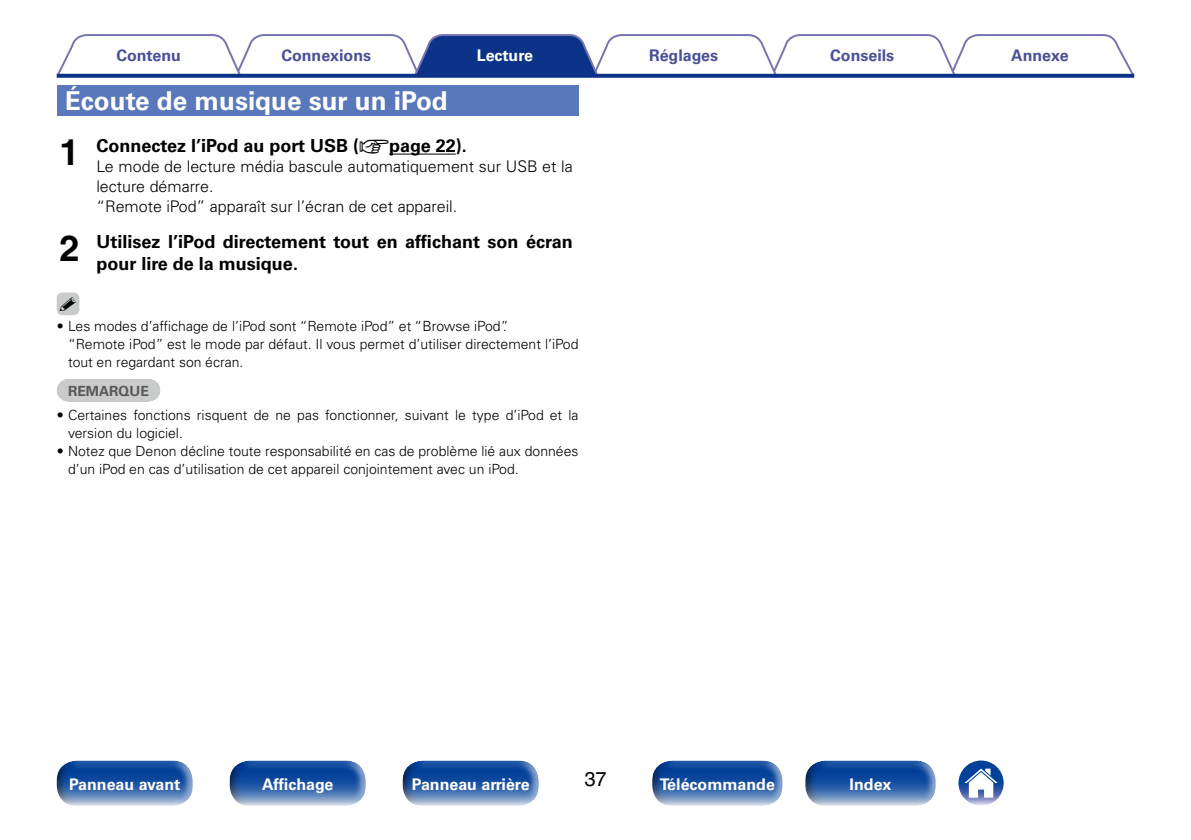
<style>
.page{position:relative;width:1191px;height:840px;background:#fff}
.page>*{position:absolute;margin:0;border:0;box-sizing:border-box;transform-origin:0 0}
.t1{font:700 26px "Univers LTCYR 65";color:#fff}
.t2{font:20px "Helvetica LT Std";color:#000}
.t3{font:700 18px/22px "Univers LTCYR 65";color:#000}
.t4{font:18px "Marks For Denon";color:#000}
.t5{font:300 16px/20px "Univers LTCYR 45";color:#000}
.t6{font:700 16px "Univers LTCYR 65";color:#fff}
.t7{font:700 16px "Univers LTCYR 65";color:#485099}
.t8{font:300 14px/18px "Univers LTCYR 45";color:#000}
.t9{font:700 14px "Univers LTCYR 65";color:#595757}
.s1{font-family:"Helvetica LT Std";font-size:36px}
.s2{font-family:"Marks For Denon";font-weight:400}
</style>
<div class="page">
<div style="left:55px;top:752px;width:135px;height:65px;background:#000;opacity:.75"></div>
<div style="left:228px;top:752px;width:135px;height:65px;background:#000;opacity:.75"></div>
<div style="left:401px;top:752px;width:135px;height:65px;background:#000;opacity:.75"></div>
<div style="left:803px;top:752px;width:130px;height:65px;background:#000;opacity:.75"></div>
<div style="left:650px;top:752px;width:130px;height:65px;background:#000;opacity:.75"></div>
<svg style="left:958px;top:760px;width:45px;height:45px"></svg>
<svg style="left:964px;top:768px;width:33px;height:29px"></svg>
<svg style="left:56px;top:34px;width:1079px;height:44px"></svg>
<svg style="left:57px;top:74px;width:1077px;height:4px;background:#183d8e"></svg>
<div style="left:68px;top:379px;width:81px;height:22px;background:#c9caca"></div>
<div style="left:57px;top:85px;width:521px;height:31px;background:#5878bb"></div>
<hr style="left:389px;top:153px;width:67px;height:1px;background:#000">
<div style="left:57px;top:292px;width:22px;height:23px;background:#c9caca;border-radius:6px"></div>
<p class="t7" style="left:116px;top:44px;width:66px">Contenu</p>
<p class="t7" style="left:281px;top:44px;width:91px">Connexions</p>
<p class="t7" style="left:649px;top:44px;width:71px">Réglages</p>
<p class="t7" style="left:830px;top:44px;width:66px">Conseils</p>
<p class="t7" style="left:1011px;top:44px;width:59px">Annexe</p>
<p class="t6" style="left:477px;top:44px;width:58px">Lecture</p>
<h1 class="t1" style="left:65px;top:83px;width:384px">Écoute de musique sur un iPod</h1>
<p class="t3" style="left:60px;top:134px;width:409px"><span class="s1">1</span> Connectez l’iPod au port USB (<span class="s2">v</span>page 22).</p>
<p class="t5" style="left:96px;top:156px;width:478px">Le mode de lecture média bascule automatiquement sur USB et la lecture démarre.<br>“Remote iPod” apparaît sur l’écran de cet appareil.</p>
<p class="t3" style="left:96px;top:230px;width:478px;text-indent:-37px"><span class="s1">2</span> Utilisez l’iPod directement tout en affichant son écran pour lire de la musique.</p>
<p class="t4" style="left:59px;top:294px;width:19px">%</p>
<p class="t8" style="left:68px;top:316px;width:512px;text-indent:-11px">• Les modes d’affichage de l’iPod sont “Remote iPod” et “Browse iPod”.<br>“Remote iPod” est le mode par défaut. Il vous permet d’utiliser directement l’iPod tout en regardant son écran.</p>
<p class="t9" style="left:68px;top:381px;width:82px">REMARQUE</p>
<p class="t8" style="left:68px;top:405px;width:512px;text-indent:-11px">• Certaines fonctions risquent de ne pas fonctionner, suivant le type d’iPod et la version du logiciel.</p>
<p class="t8" style="left:68px;top:441px;width:512px;text-indent:-11px">• Notez que Denon décline toute responsabilité en cas de problème lié aux données d’un iPod en cas d’utilisation de cet appareil conjointement avec un iPod.</p>
<h2 class="t2" style="left:584px;top:767px;width:24px">37</h2>
<p class="t6" style="left:69px;top:772px;width:113px">Panneau avant</p>
<p class="t6" style="left:262px;top:772px;width:73px">Affichage</p>
<p class="t6" style="left:412px;top:772px;width:119px">Panneau arrière</p>
<p class="t6" style="left:660px;top:772px;width:116px">Télécommande</p>
<p class="t6" style="left:849px;top:772px;width:43px">Index</p>
</div>
